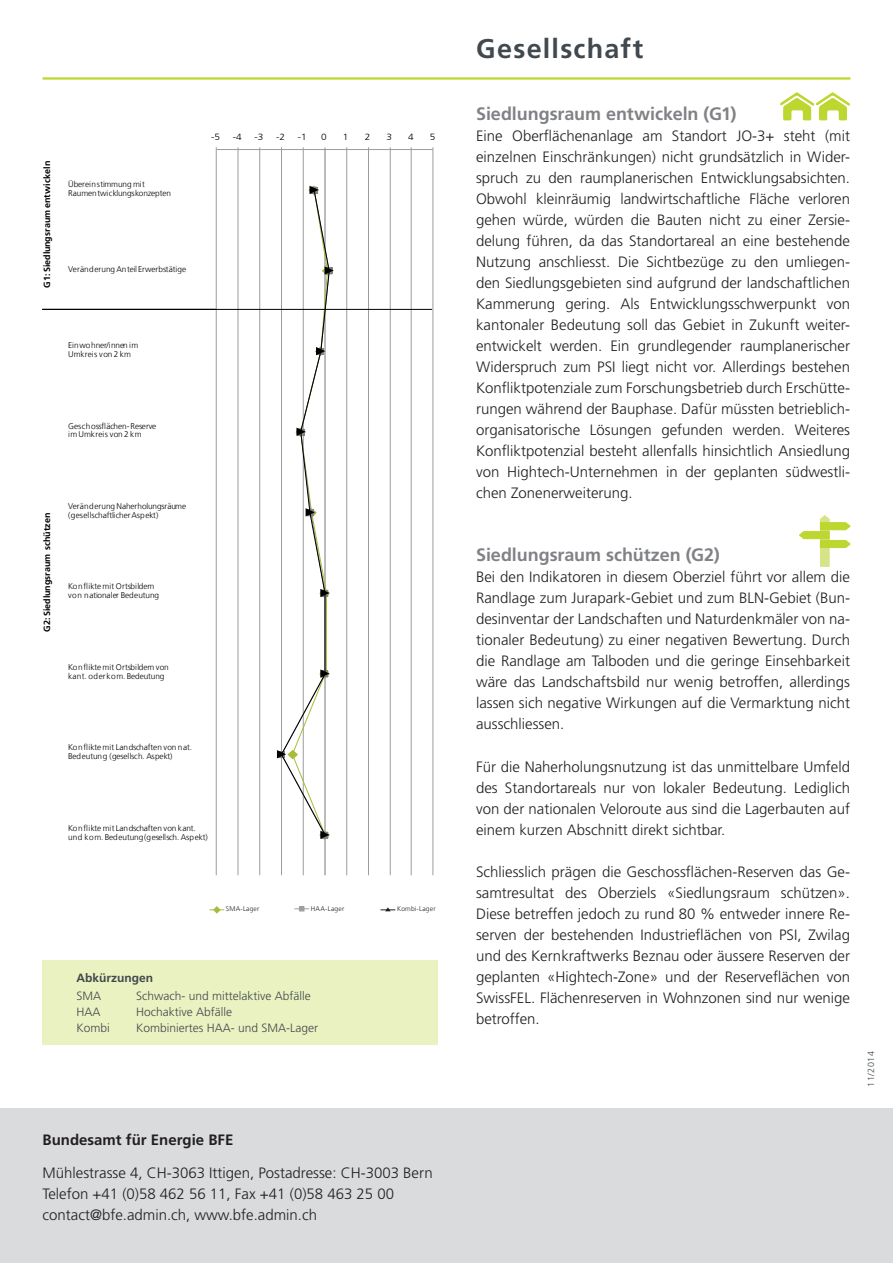
<style>
.page{position:relative;width:893px;height:1263px;background:#fff}
.page>*{position:absolute;margin:0;border:0;box-sizing:border-box;transform-origin:0 0}
.t1{font:700 27px "Frutiger LT Std";letter-spacing:.045em;color:#41494e}
.t2{font:700 18px "Frutiger LT Std";letter-spacing:-.005em;color:#808285}
.t3{font:300 15px/21px "Frutiger LT Std";color:#231f20;text-align:justify}
.t4{font:700 15px "Frutiger LT Std";color:#231f20}
.t5{font:300 12px "Frutiger LT Std";color:#41494e}
.t6{font:700 12px "Frutiger LT Std";color:#41494e}
.t7{font:700 9px "Frutiger LT Com";letter-spacing:-.015em;color:#000001}
.t8{font:300 9px "Frutiger LT Com";color:#000001;scale:1.11 1}
.t9{font:300 9px "Frutiger LT Std";letter-spacing:.05em;color:#41494e}
.t10{font:300 8.25px/9px "Frutiger LT Com";letter-spacing:-.01em;color:#000001}
.t11{font:300 6.75px "Frutiger LT Com";letter-spacing:.02em;color:#231f20}
</style>
<div class="page">
<div style="left:0;top:1108px;width:893px;height:155px;background:#d9dbdc"></div>
<hr style="left:43px;top:77px;width:807px;height:3px;background:#bed630">
<svg style="left:780px;top:92px;width:70px;height:28px"></svg>
<svg style="left:799px;top:516px;width:52px;height:51px"></svg>
<div style="left:43px;top:960px;width:395px;height:84px;background:#ebf2c1"></div>
<svg style="left:209px;top:906px;width:15px;height:8px"></svg>
<svg style="left:294px;top:906px;width:15px;height:5px"></svg>
<svg style="left:380px;top:907px;width:15px;height:4px"></svg>
<hr style="left:433px;top:150px;width:1px;height:725px;background:#9a9d9e">
<hr style="left:411px;top:150px;width:1px;height:725px;background:#9a9d9e">
<hr style="left:390px;top:150px;width:1px;height:725px;background:#9a9d9e">
<hr style="left:368px;top:150px;width:1px;height:725px;background:#9a9d9e">
<hr style="left:346px;top:150px;width:1px;height:725px;background:#9a9d9e">
<hr style="left:303px;top:150px;width:1px;height:725px;background:#9a9d9e">
<hr style="left:281px;top:150px;width:1px;height:725px;background:#9a9d9e">
<hr style="left:259px;top:150px;width:1px;height:725px;background:#9a9d9e">
<hr style="left:238px;top:150px;width:1px;height:725px;background:#9a9d9e">
<hr style="left:216px;top:150px;width:1px;height:725px;background:#9a9d9e">
<hr style="left:216px;top:149px;width:217px;height:1px;background:#9a9d9e">
<hr style="left:325px;top:150px;width:1px;height:725px;background:#75787a">
<svg style="left:277px;top:185px;width:57px;height:655px"></svg>
<hr style="left:43px;top:309px;width:389px;height:1px;background:#000001">
<p class="t7" style="left:42px;top:288px;width:128px;rotate:-90deg">G1: Siedlungsraum entwickeln</p>
<p class="t10" style="left:68px;top:179px;width:104px">Übereinstimmung mit<br>Raumentwicklungskonzepten</p>
<p class="t10" style="left:68px;top:265px;width:120px">Veränderung Anteil Erwerbstätige</p>
<p class="t10" style="left:68px;top:340px;width:72px">Einwohner/innen im<br>Umkreis von 2 km</p>
<p class="t8" style="left:211px;top:132px;width:10px">-5</p>
<p class="t8" style="left:233px;top:132px;width:10px">-4</p>
<p class="t8" style="left:254px;top:132px;width:10px">-3</p>
<p class="t8" style="left:276px;top:132px;width:10px">-2</p>
<p class="t8" style="left:298px;top:132px;width:10px">-1</p>
<p class="t8" style="left:321px;top:132px;width:7px">0</p>
<p class="t8" style="left:343px;top:132px;width:7px">1</p>
<p class="t8" style="left:365px;top:132px;width:7px">2</p>
<p class="t8" style="left:386px;top:132px;width:7px">3</p>
<p class="t8" style="left:408px;top:132px;width:7px">4</p>
<p class="t8" style="left:430px;top:132px;width:7px">5</p>
<p class="t10" style="left:68px;top:421px;width:90px">Geschossflächen-Reserve im Umkreis von 2 km</p>
<p class="t7" style="left:42px;top:631px;width:120px;rotate:-90deg">G2: Siedlungsraum schützen</p>
<p class="t10" style="left:68px;top:501px;width:119px">Veränderung Naherholungsräume (gesellschaftlicherAspekt)</p>
<p class="t10" style="left:68px;top:582px;width:92px">Konflikte mit Ortsbildern von nationaler Bedeutung</p>
<p class="t10" style="left:68px;top:663px;width:102px">Konflikte mit Ortsbildern von kant. oderkom. Bedeutung</p>
<p class="t10" style="left:68px;top:743px;width:125px">Konflikte mit Landschaften von nat.<br>Bedeutung (gesellsch. Aspekt)</p>
<p class="t10" style="left:68px;top:824px;width:141px">Konflikte mit Landschaften von kant. und kom. Bedeutung(gesellsch. Aspekt)</p>
<p class="t11" style="left:226px;top:905px;width:35px">SMA-Lager</p>
<p class="t11" style="left:311px;top:905px;width:35px">HAA-Lager</p>
<p class="t11" style="left:397px;top:905px;width:40px">Kombi-Lager</p>
<p class="t6" style="left:77px;top:971px;width:78px">Abkürzungen</p>
<p class="t5" style="left:77px;top:989px;width:26px">SMA</p>
<p class="t5" style="left:136px;top:989px;width:176px">Schwach- und mittelaktive Abfälle</p>
<p class="t5" style="left:77px;top:1005px;width:26px">HAA</p>
<p class="t5" style="left:136px;top:1005px;width:98px">Hochaktive Abfälle</p>
<p class="t5" style="left:77px;top:1021px;width:35px">Kombi</p>
<p class="t5" style="left:136px;top:1021px;width:184px">Kombiniertes HAA- und SMA-Lager</p>
<p class="t4" style="left:43px;top:1131px;width:192px">Bundesamt für Energie BFE</p>
<p class="t3" style="left:43px;top:1163px;width:392px;text-align:left">Mühlestrasse 4, CH-3063 Ittigen, Postadresse: CH-3003 Bern<br>Telefon +41 (0)58 462 56 11, Fax +41 (0)58 463 25 00 contact@bfe.admin.ch, www.bfe.admin.ch</p>
<h1 class="t1" style="left:476px;top:33px;width:169px">Gesellschaft</h1>
<p class="t2" style="left:476px;top:104px;width:262px">Siedlungsraum entwickeln (G1)</p>
<p class="t3" style="left:476px;top:126px;width:376px">Eine Oberflächenanlage am Standort JO-3+ steht (mit einzelnen Einschränkungen) nicht grundsätzlich in Wider&shy;spruch zu den raumplanerischen Entwicklungsabsichten.<br>Obwohl kleinräumig landwirtschaftliche Fläche verloren gehen würde, würden die Bauten nicht zu einer Zersie&shy;delung führen, da das Standortareal an eine bestehende Nutzung anschliesst. Die Sichtbezüge zu den umliegen&shy;den Siedlungsgebieten sind aufgrund der landschaftlichen Kammerung gering. Als Entwicklungsschwerpunkt von kantonaler Bedeutung soll das Gebiet in Zukunft weiter&shy;entwickelt werden. Ein grundlegender raumplanerischer Widerspruch zum PSI liegt nicht vor. Allerdings bestehen Konfliktpotenziale zum Forschungsbetrieb durch Erschütte&shy;rungen während der Bauphase. Dafür müssten betrieblich&shy;organisatorische Lösungen gefunden werden. Weiteres Konfliktpotenzial besteht allenfalls hinsichtlich Ansiedlung von Hightech-Unternehmen in der geplanten südwestli&shy;chen Zonenerweiterung.</p>
<p class="t2" style="left:476px;top:545px;width:245px">Siedlungsraum schützen (G2)</p>
<p class="t3" style="left:476px;top:567px;width:376px">Bei den Indikatoren in diesem Oberziel führt vor allem die Randlage zum Jurapark-Gebiet und zum BLN-Gebiet (Bun&shy;desinventar der Landschaften und Naturdenkmäler von na&shy;tionaler Bedeutung) zu einer negativen Bewertung. Durch die Randlage am Talboden und die geringe Einsehbarkeit wäre das Landschaftsbild nur wenig betroffen, allerdings lassen sich negative Wirkungen auf die Vermarktung nicht ausschliessen.</p>
<p class="t3" style="left:476px;top:756px;width:375px">Für die Naherholungsnutzung ist das unmittelbare Umfeld des Standortareals nur von lokaler Bedeutung. Lediglich von der nationalen Veloroute aus sind die Lagerbauten auf einem kurzen Abschnitt direkt sichtbar.</p>
<p class="t3" style="left:476px;top:861px;width:375px">Schliesslich prägen die Geschossflächen-Reserven das Ge&shy;samtresultat des Oberziels «Siedlungsraum schützen».<br>Diese betreffen jedoch zu rund 80 % entweder innere Re&shy;serven der bestehenden Industrieflächen von PSI, Zwilag und des Kernkraftwerks Beznau oder äussere Reserven der geplanten «Hightech-Zone» und der Reserveflächen von SwissFEL. Flächenreserven in Wohnzonen sind nur wenige betroffen.</p>
<p class="t9" style="left:866px;top:1086px;width:37px;rotate:-90deg">11/2014</p>
</div>
